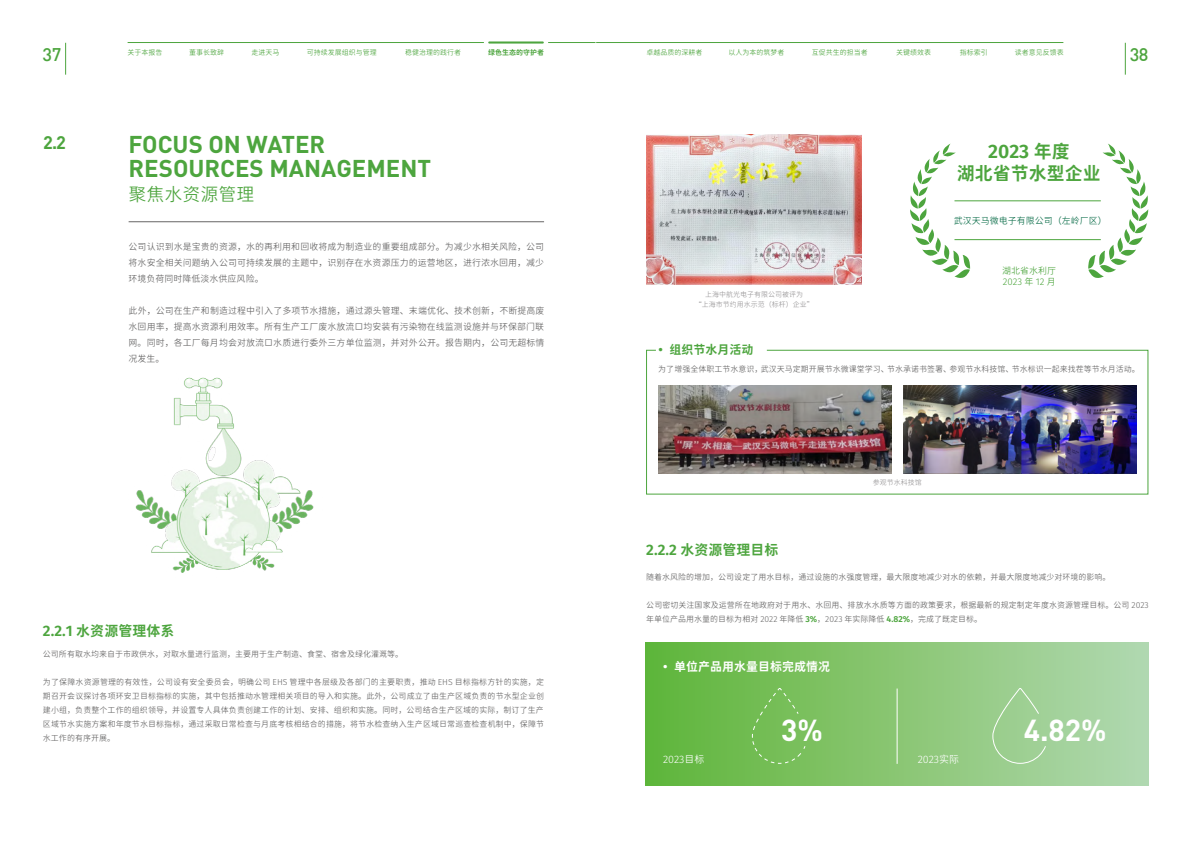
<style>
.page{position:relative;width:1191px;height:842px;background:#fff}
.page>*{position:absolute;margin:0;border:0;box-sizing:border-box;transform-origin:0 0}
.t1{font:700 30px "DIN";color:#fff}
.t2{font:700 24px/24px "DIN";color:#4da53e}
.t3{font:700 18px/21.6px "Glow Sans SC";color:#4da53e;text-align:center}
.t4{font:18px "Glow Sans SC";color:#4da53e}
.t5{font:500 18px "DIN";color:#4da53e}
.t6{font:700 18px "DIN";color:#4da53e}
.t7{font:700 14px "Glow Sans SC";color:#4da53e}
.t8{font:700 12px "Glow Sans SC";color:#fff}
.t9{font:700 12px "Glow Sans SC";color:#4da53e}
.t10{font:10px "Glow Sans SC";color:#fff}
.t11{font:9px/16px "Glow Sans SC";letter-spacing:.005em;color:#676666;text-align:justify}
.t12{font:9px "Glow Sans SC";color:#0c6e4a}
.t13{font:9px/10.8px "Glow Sans SC";color:#4da53e}
.t14{font:8px/14px "Glow Sans SC";color:#676666;text-align:justify}
.t15{font:7px "Glow Sans SC";color:#4da53e}
.t16{font:7px/10px "Glow Sans SC";color:#9a9899;text-align:center}
.t17{font:700 7px "Glow Sans SC";color:#4da53e}
.s1{font-weight:700;color:#4da53e}
</style>
<div class="page">
<hr style="left:65px;top:43px;width:1px;height:32px;background:#4da53e">
<hr style="left:129px;top:221px;width:415px;height:1px;background:#676666">
<hr style="left:596px;top:42px;width:467px;height:1px;background:#4da53e">
<hr style="left:1125px;top:43px;width:1px;height:32px;background:#4da53e">
<img style="left:646px;top:134px;width:215px;height:150px">
<svg style="left:646px;top:350px;width:502px;height:144px"></svg>
<img style="left:658px;top:385px;width:233px;height:89px">
<img style="left:903px;top:385px;width:233px;height:89px">
<div style="left:645px;top:643px;width:503px;height:142px;background:linear-gradient(to right,#5fb538,#b2d8b0)"></div>
<hr style="left:897px;top:688px;width:1px;height:76px;background:#fff">
<img style="left:135px;top:377px;width:179px;height:196px">
<hr style="left:548px;top:42px;width:47px;height:1px;background:#4da53e">
<hr style="left:128px;top:42px;width:356px;height:1px;background:#4da53e">
<hr style="left:488px;top:41px;width:56px;height:3px;background:#4da53e">
<svg style="left:910px;top:144px;width:60px;height:134px"></svg>
<svg style="left:1088px;top:144px;width:60px;height:134px"></svg>
<hr style="left:954px;top:201px;width:146px;height:1px;background:#4da53e">
<hr style="left:954px;top:239px;width:146px;height:1px;background:#4da53e">
<div style="left:751px;top:687px;width:55px;height:77px;background:#76be58"></div>
<svg style="left:992px;top:687px;width:54px;height:77px"></svg>
<h3 class="t5" style="left:43px;top:43px;width:20px">37</h3>
<p class="t15" style="left:128px;top:48px;width:36px">关于本报告</p>
<p class="t15" style="left:189px;top:48px;width:36px">董事长致辞</p>
<p class="t15" style="left:252px;top:48px;width:29px">走进天马</p>
<p class="t15" style="left:307px;top:48px;width:71px">可持续发展组织与管理</p>
<p class="t15" style="left:405px;top:48px;width:57px">稳健治理的践行者</p>
<p class="t17" style="left:488px;top:48px;width:57px">绿色生态的守护者</p>
<h3 class="t6" style="left:43px;top:130px;width:24px">2.2</h3>
<h2 class="t2" style="left:129px;top:132px;width:304px">FOCUS ON WATER<br>RESOURCES MANAGEMENT</h2>
<h3 class="t4" style="left:129px;top:183px;width:127px">聚焦水资源管理</h3>
<p class="t11" style="left:129px;top:239px;width:417px">公司认识到水是宝贵的资源，水的再利用和回收将成为制造业的重要组成部分。为减少水相关风险，公司将水安全相关问题纳入公司可持续发展的主题中，识别存在水资源压力的运营地区，进行浓水回用，减少环境负荷同时降低淡水供应风险。</p>
<p class="t11" style="left:129px;top:304px;width:417px">此外，公司在生产和制造过程中引入了多项节水措施，通过源头管理、末端优化、技术创新，不断提高废水回用率，提高水资源利用效率。所有生产工厂废水放流口均安装有污染物在线监测设施并与环保部门联网。同时，各工厂每月均会对放流口水质进行委外三方单位监测，并对外公开。报告期内，公司无超标情况发生。</p>
<h3 class="t7" style="left:43px;top:622px;width:133px">2.2.1 水资源管理体系</h3>
<p class="t14" style="left:43px;top:648px;width:362px">公司所有取水均来自于市政供水，对取水量进行监测，主要用于生产制造、食堂、宿舍及绿化灌溉等。</p>
<p class="t14" style="left:43px;top:676px;width:502px">为了保障水资源管理的有效性，公司设有安全委员会，明确公司 EHS 管理中各层级及各部门的主要职责，推动 EHS 目标指标方针的实施，定期召开会议探讨各项环安卫目标指标的实施，其中包括推动水管理相关项目的导入和实施。此外，公司成立了由生产区域负责的节水型企业创建小组，负责整个工作的组织领导，并设置专人具体负责创建工作的计划、安排、组织和实施。同时，公司结合生产区域的实际，制订了生产区域节水实施方案和年度节水目标指标，通过采取日常检查与月底考核相结合的措施，将节水检查纳入生产区域日常巡查检查机制中，保障节水工作的有序开展。</p>
<p class="t15" style="left:646px;top:48px;width:57px">卓越品质的深耕者</p>
<p class="t15" style="left:728px;top:48px;width:57px">以人为本的筑梦者</p>
<p class="t15" style="left:812px;top:48px;width:57px">互促共生的担当者</p>
<p class="t15" style="left:896px;top:48px;width:36px">关键绩效表</p>
<p class="t15" style="left:960px;top:48px;width:29px">指标索引</p>
<p class="t15" style="left:1014px;top:48px;width:50px">读者意见反馈表</p>
<h3 class="t5" style="left:1129px;top:43px;width:20px">38</h3>
<h3 class="t3" style="left:957px;top:143px;width:145px">2023 年度<br>湖北省节水型企业</h3>
<p class="t12" style="left:954px;top:215px;width:154px">武汉天马微电子有限公司（左岭厂区）</p>
<p class="t16" style="left:694px;top:291px;width:120px">上海中航光电子有限公司被评为<br>“上海市节约用水示范（标杆）企业”</p>
<h3 class="t9" style="left:658px;top:342px;width:96px">· 组织节水月活动</h3>
<p class="t13" style="left:1002px;top:266px;width:55px">湖北省水利厅<br>2023 年 12 月</p>
<p class="t14" style="left:658px;top:363px;width:483px">为了增强全体职工节水意识，武汉天马定期开展节水微课堂学习、节水承诺书签署、参观节水科技馆、节水标识一起来找茬等节水月活动。</p>
<h3 class="t7" style="left:646px;top:541px;width:134px">2.2.2 水资源管理目标</h3>
<p class="t16" style="left:873px;top:478px;width:50px">参观节水科技馆</p>
<p class="t14" style="left:646px;top:571px;width:465px">随着水风险的增加，公司设定了用水目标，通过设施的水强度管理，最大限度地减少对水的依赖，并最大限度地减少对环境的影响。</p>
<p class="t14" style="left:646px;top:599px;width:504px">公司密切关注国家及运营所在地政府对于用水、水回用、排放水水质等方面的政策要求，根据最新的规定制定年度水资源管理目标。公司 2023年单位产品用水量的目标为相对 2022 年降低 <span class="s1">3%</span>，2023 年实际降低 <span class="s1">4.82%</span>，完成了既定目标。</p>
<h3 class="t8" style="left:663px;top:659px;width:168px">· 单位产品用水量目标完成情况</h3>
<h1 class="t1" style="left:781px;top:710px;width:43px">3%</h1>
<p class="t10" style="left:663px;top:753px;width:43px">2023目标</p>
<p class="t10" style="left:917px;top:753px;width:43px">2023实际</p>
<h1 class="t1" style="left:1023px;top:710px;width:84px">4.82%</h1>
</div>
